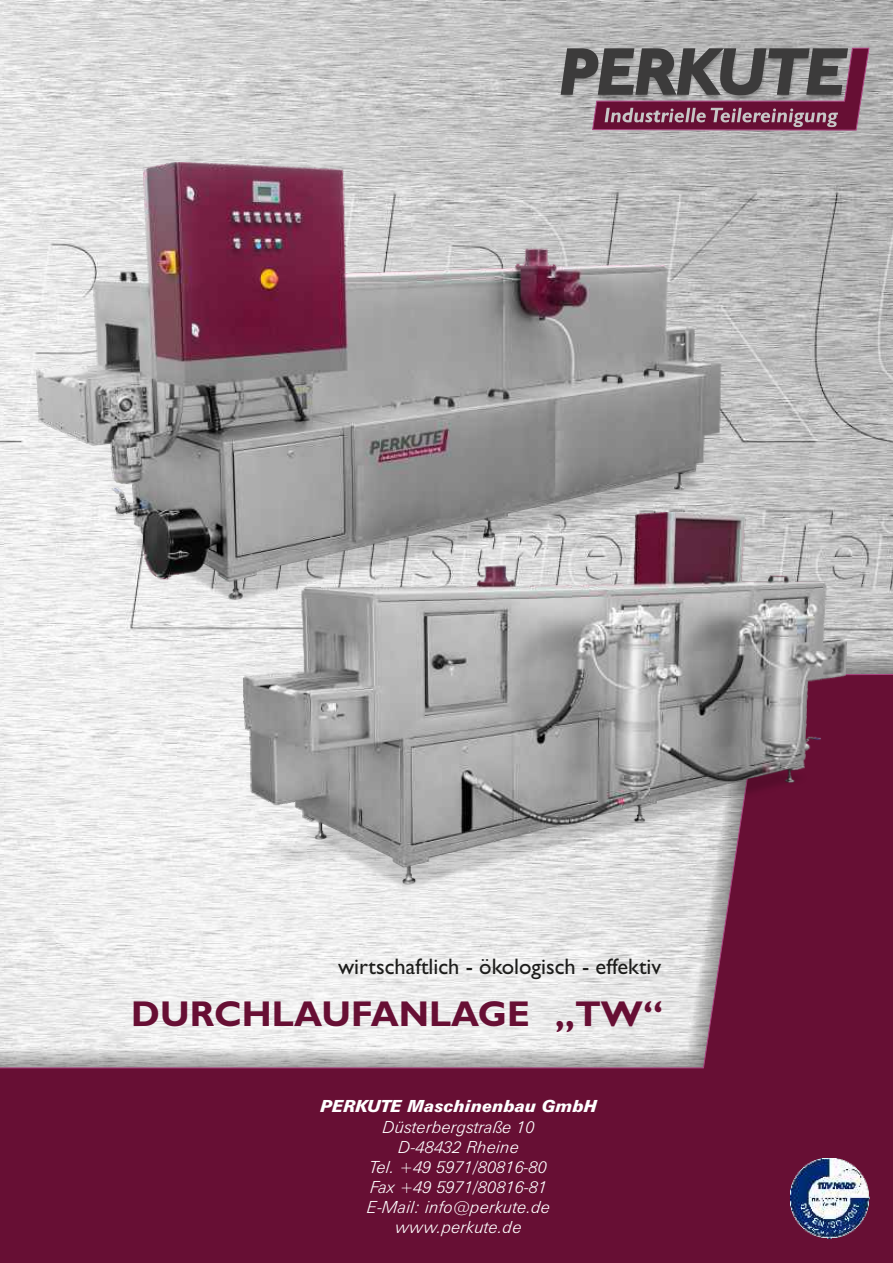
<style>
.page{position:relative;width:893px;height:1263px;background:#fff}
.page>*{position:absolute;margin:0;border:0;box-sizing:border-box;transform-origin:0 0}
.t1{font:700 36px "Gill Sans";color:#670f34}
.t2{font:22.5px "Gill Sans";color:#1d1d1b}
.t3{font:italic 300 16.65px/20.1px "Zurich BT";color:#fff;text-align:center}
.t4{font:italic 900 16.65px "Zurich BT";color:#fff}
</style>
<div class="page">
<img style="left:0;top:0;width:893px;height:656px">
<svg style="left:0;top:674px;width:893px;height:589px;fill:#670f34"></svg>
<img style="left:790px;top:1159px;width:80px;height:79px">
<img style="left:558px;top:52px;width:310px;height:80px">
<svg style="left:561px;top:48px;width:308px;height:82px"></svg>
<img style="left:36px;top:162px;width:688px;height:440px">
<img style="left:243px;top:513px;width:603px;height:378px">
<h2 class="t2" style="left:338px;top:958px;width:325px">wirtschaftlich - ökologisch - effektiv</h2>
<h1 class="t1" style="left:131px;top:1001px;width:533px">DURCHLAUFANLAGE „TW“</h1>
<p class="t4" style="left:321px;top:1100px;width:278px">PERKUTE Maschinenbau GmbH</p>
<p class="t3" style="left:367px;top:1118px;width:185px">Düsterbergstraße 10<br>D-48432 Rheine<br>Tel. +49 5971/80816-80<br>Fax +49 5971/80816-81<br>E-Mail: info@perkute.de www.perkute.de</p>
</div>
